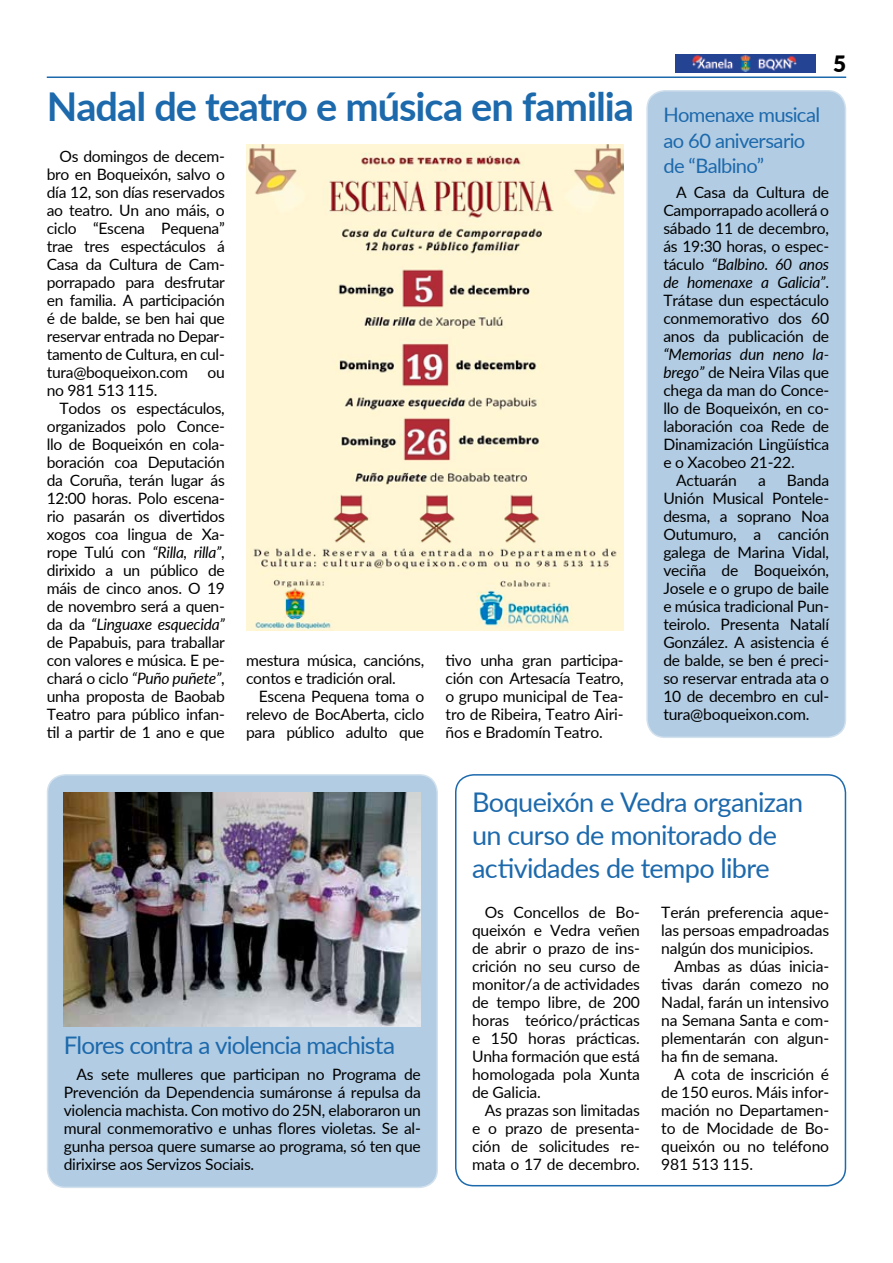
<style>
.page{position:relative;width:893px;height:1263px;background:#fff}
.page>*{position:absolute;margin:0;border:0;box-sizing:border-box;transform-origin:0 0}
.t1{font:700 39.75px "Lato";letter-spacing:-.025em;color:#1c69ac}
.t2{font:27px/33px "Lato";letter-spacing:-.025em;color:#1c69ac}
.t3{font:24.15px "Lato";letter-spacing:-.035em;color:#1c69ac}
.t4{font:900 22.5px "Lato";color:#000}
.t5{font:19.95px/25.5px "Lato";letter-spacing:-.035em;color:#1c69ac}
.t6{font:15.6px/18px "Lato";letter-spacing:-.015em;color:#000;text-align:justify}
.t7{font:italic 15.6px "Lato";letter-spacing:-.015em;color:#000}
.s1{font-style:italic}
</style>
<div class="page">
<hr style="left:47px;top:77px;width:799px;height:1px;background:#1c69ac">
<img style="left:675px;top:54px;width:141px;height:18px">
<div style="left:647px;top:91px;width:198px;height:646px;background:#b2cce3;border-radius:18px"></div>
<div style="left:646px;top:90px;width:200px;height:648px;border:2px solid #d2e1ee;border-radius:18px"></div>
<img style="left:247px;top:145px;width:377px;height:485px">
<div style="left:48px;top:775px;width:389px;height:412px;background:#b2cce3;border-radius:18px"></div>
<div style="left:47px;top:774px;width:391px;height:414px;border:2px solid #d2e1ee;border-radius:18px"></div>
<img style="left:64px;top:792px;width:357px;height:234px">
<div style="left:455px;top:774px;width:391px;height:412px;border:2px solid #1c69ac;border-radius:18px"></div>
<h1 class="t1" style="left:47px;top:78px;width:589px">Nadal de teatro e música en familia</h1>
<p class="t6" style="left:47px;top:147px;width:180px;text-indent:13px">Os domingos de decem&shy;bro en Boqueixón, salvo o día 12, son días reservados ao teatro. Un ano máis, o ciclo “Escena Pequena” trae tres espectáculos á Casa da Cultura de Cam&shy;porrapado para desfrutar en familia. A participación é de balde, se ben hai que reservar entrada no Depar&shy;tamento de Cultura, en cul&shy;tura@boqueixon.com ou no 981 513 115.</p>
<p class="t6" style="left:47px;top:399px;width:180px;text-indent:13px">Todos os espectáculos, organizados polo Conce&shy;llo de Boqueixón en cola&shy;boración coa Deputación da Coruña, terán lugar ás 12:00 horas. Polo escena&shy;rio pasarán os divertidos xogos coa lingua de Xa&shy;rope Tulú con <span class="s1">“Rilla, rilla”</span>, dirixido a un público de máis de cinco anos. O 19 de novembro será a quen&shy;da da <span class="s1">“Linguaxe esquecida” </span>de Papabuis, para traballar con valores e música. E pe&shy;chará o ciclo <span class="s1">“Puño puñete”</span>, unha proposta de Baobab Teatro para público infan&shy;til a partir de 1 ano e que</p>
<p class="t6" style="left:246px;top:651px;width:180px">mestura música, cancións, contos e tradición oral.</p>
<p class="t6" style="left:246px;top:687px;width:180px;text-indent:13px">Escena Pequena toma o relevo de BocAberta, ciclo para público adulto que</p>
<p class="t6" style="left:446px;top:651px;width:180px">tivo unha gran participa&shy;ción con Artesacía Teatro, o grupo municipal de Tea&shy;tro de Ribeira, Teatro Airi&shy;ños e Bradomín Teatro.</p>
<p class="t5" style="left:663px;top:102px;width:158px">Homenaxe musical ao 60 aniversario de “Balbino”</p>
<h3 class="t4" style="left:833px;top:47px;width:15px">5</h3>
<p class="t6" style="left:663px;top:183px;width:167px;text-indent:13px">A Casa da Cultura de Camporrapado acollerá o sábado 11 de decembro, ás 19:30 horas, o espec&shy;táculo <span class="s1">“Balbino. 60 anos de homenaxe a Galicia”</span>.<br>Trátase dun espectáculo conmemorativo dos 60 anos da publicación de</p>
<p class="t7" style="left:663px;top:343px;width:167px">“Memorias dun neno la-</p>
<p class="t6" style="left:663px;top:363px;width:167px"><span class="s1">brego”</span> de Neira Vilas que</p>
<p class="t6" style="left:663px;top:381px;width:167px">chega da man do Conce-</p>
<p class="t6" style="left:663px;top:399px;width:167px">llo de Boqueixón, en co-</p>
<p class="t6" style="left:663px;top:417px;width:167px">laboración coa Rede de</p>
<p class="t6" style="left:663px;top:435px;width:167px">Dinamización Lingüística</p>
<p class="t6" style="left:663px;top:453px;width:133px">e o Xacobeo 21-22.</p>
<p class="t6" style="left:676px;top:471px;width:62px">Actuarán</p>
<p class="t6" style="left:758px;top:471px;width:9px">a</p>
<p class="t6" style="left:663px;top:471px;width:167px;text-indent:124px">Banda Unión Musical Pontele&shy;desma, a soprano Noa Outumuro, a canción galega de Marina Vidal, veciña de Boqueixón, Josele e o grupo de baile e música tradicional Pun&shy;teirolo. Presenta Natalí González. A asistencia é de balde, se ben é preci&shy;so reservar entrada ata o 10 de decembro en cul&shy;tura@boqueixon.com.</p>
<h3 class="t3" style="left:64px;top:1028px;width:333px">Flores contra a violencia machista</h3>
<p class="t6" style="left:64px;top:1065px;width:359px;text-indent:13px">As sete mulleres que participan no Programa de Prevención da Dependencia sumáronse á repulsa da violencia machista. Con motivo do 25N, elaboraron un mural conmemorativo e unhas flores violetas. Se al&shy;gunha persoa quere sumarse ao programa, só ten que dirixirse aos Servizos Sociais.</p>
<h2 class="t2" style="left:472px;top:784px;width:333px">Boqueixón e Vedra organizan un curso de monitorado de actividades de tempo libre</h2>
<p class="t6" style="left:472px;top:903px;width:169px;text-indent:13px">Os Concellos de Bo&shy;queixón e Vedra veñen de abrir o prazo de ins&shy;crición no seu curso de monitor/a de actividades de tempo libre, de 200 horas teórico/prácticas e 150 horas prácticas.<br>Unha formación que está homologada pola Xunta de Galicia.</p>
<p class="t6" style="left:472px;top:1101px;width:169px;text-indent:13px">As prazas son limitadas e o prazo de presenta&shy;ción de solicitudes re&shy;mata o 17 de decembro.</p>
<p class="t6" style="left:661px;top:903px;width:169px">Terán preferencia aque&shy;las persoas empadroadas nalgún dos municipios.</p>
<p class="t6" style="left:661px;top:957px;width:169px;text-indent:13px">Ambas as dúas inicia&shy;tivas darán comezo no Nadal, farán un intensivo na Semana Santa e com&shy;plementarán con algun&shy;ha fin de semana.</p>
<p class="t6" style="left:661px;top:1065px;width:169px;text-indent:13px">A cota de inscrición é de 150 euros. Máis infor&shy;mación no Departamen&shy;to de Mocidade de Bo&shy;queixón ou no teléfono 981 513 115.</p>
</div>
